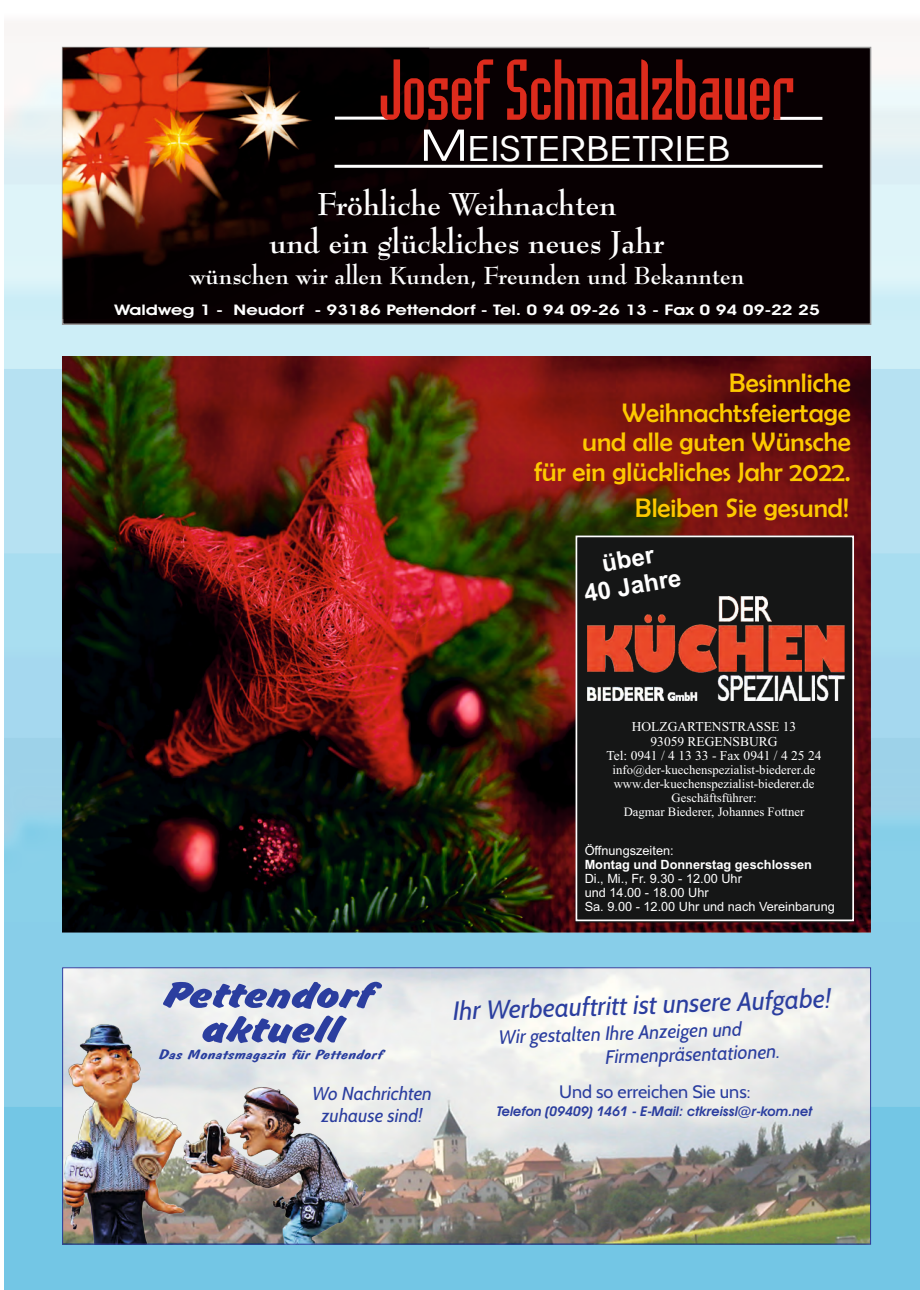
<style>
.page{position:relative;width:920px;height:1290px;background:#fff}
.page>*{position:absolute;margin:0;border:0;box-sizing:border-box;transform-origin:0 0}
.t1{font:89.25px "Baccus Expanded";color:#dd2b1c;scale:.58 1}
.t2{font:35.1px "Avant Garde IT Cby BT";color:#fff;scale:1.31 1}
.t3{font:700 31.05px/38.1px "Bernhard Modern BT";color:#fff;text-align:center;scale:.95 1}
.t4{font:27px/29.5px "Berlin Sans FB";color:#fdc900;text-align:right}
.t5{font:italic 26.25px "Cabin";color:#2b3e9f}
.t6{font:700 24.15px "Bernhard Modern BT";color:#fff;scale:.95 1}
.t7{font:700 24.15px/27px "Arial";color:#fff;text-align:center}
.t8{font:italic 19.35px/23.5px "Cabin";color:#2b3e9f}
.t9{font:italic 18.75px/22.8px "Cabin";color:#2b3e9f;text-align:center}
.t10{font:18px "Cabin";color:#2b3e9f}
.t11{font:600 14.7px "Avant Garde IT Cby BT";color:#fff;scale:1.28 1}
.t12{font:13.5px/14.7px "Times New Roman";color:#fff;text-align:center}
.t13{font:italic 600 13.5px "Avant Garde IT Cby BT";color:#2b3e9f}
.t14{font:13.5px "Dom Diagonal BT";color:#283d9e;scale:1.59 1}
.t15{font:12.75px/14px "Times New Roman";color:#fff;text-align:center}
.t16{font:12.75px/14.1px "Arial";color:#fff}
.t17{font:700 12.75px "Arial";color:#fff}
.s1{font-size:43.95px}
</style>
<div class="page">
<img style="left:4px;top:23px;width:916px;height:1266px">
<img style="left:63px;top:356px;width:808px;height:576px">
<div style="left:576px;top:536px;width:278px;height:385px;background:#151616;border:2px solid #fff"></div>
<img style="left:587px;top:596px;width:258px;height:105px">
<img style="left:64px;top:969px;width:805px;height:273px">
<img style="left:64px;top:1024px;width:302px;height:218px">
<svg style="left:163px;top:982px;width:219px;height:61px"></svg>
<div style="left:62px;top:47px;width:809px;height:278px;background:#080002;border:2px solid #999"></div>
<img style="left:63px;top:48px;width:366px;height:270px">
<hr style="left:335px;top:165px;width:488px;height:3px;background:#fff">
<hr style="left:335px;top:117px;width:53px;height:3px;background:#fff">
<hr style="left:774px;top:117px;width:48px;height:3px;background:#fff">
<h1 class="t1" style="left:378px;top:41px;width:720px">Josef Schmalzbauer</h1>
<h2 class="t2" style="left:420px;top:134px;width:239px"><span class="s1">M</span>EISTERBETRIEB</h2>
<h3 class="t3" style="left:269px;top:188px;width:417px">Fröhliche Weihnachten<br>und ein glückliches neues Jahr</h3>
<h3 class="t6" style="left:189px;top:266px;width:586px">wünschen wir allen Kunden, Freunden und Bekannten</h3>
<p class="t11" style="left:114px;top:304px;width:553px">Waldweg 1 - Neudorf - 93186 Pettendorf - Tel. 0 94 09-26 13 - Fax 0 94 09-22 25</p>
<h3 class="t4" style="left:534px;top:368px;width:318px">Besinnliche<br>Weihnachtsfeiertage<br>und alle guten Wünsche<br>für ein glückliches Jahr 2022.</h3>
<h3 class="t4" style="left:635px;top:493px;width:215px">Bleiben Sie gesund!</h3>
<h3 class="t7" style="left:578px;top:556px;width:100px;rotate:-10deg">über<br>40 Jahre</h3>
<p class="t12" style="left:606px;top:720px;width:217px">HOLZGARTENSTRASSE 13<br>93059 REGENSBURG<br>Tel: 0941 / 4 13 33 - Fax 0941 / 4 25 24</p>
<p class="t15" style="left:613px;top:764px;width:204px">info@der-kuechenspezialist-biederer.de www.der-kuechenspezialist-biederer.de Geschäftsführer:<br>Dagmar Biederer, Johannes Fottner</p>
<p class="t16" style="left:585px;top:844px;width:91px">Öffnungszeiten:</p>
<p class="t17" style="left:585px;top:860px;width:229px">Montag und Donnerstag geschlossen</p>
<p class="t16" style="left:585px;top:872px;width:252px">Di., Mi., Fr. 9.30 - 12.00 Uhr<br>und 14.00 - 18.00 Uhr<br>Sa. 9.00 - 12.00 Uhr und nach Vereinbarung</p>
<h3 class="t5" style="left:452px;top:995px;width:380px;rotate:-2deg">Ihr Werbeauftritt ist unsere Aufgabe!</h3>
<h3 class="t8" style="left:604px;top:1021px;width:177px;text-indent:-106px;rotate:-2deg">Wir gestalten Ihre Anzeigen und<br>Firmenpräsentationen.</h3>
<p class="t14" style="left:159px;top:1049px;width:142px">Das Monatsmagazin für Pettendorf</p>
<h3 class="t9" style="left:312px;top:1081px;width:121px">Wo Nachrichten zuhause sind!</h3>
<h3 class="t10" style="left:559px;top:1081px;width:193px">Und so erreichen Sie uns:</h3>
<p class="t13" style="left:497px;top:1105px;width:317px">Telefon (09409) 1461 - E-Mail: ctkreissl@r-kom.net</p>
</div>
